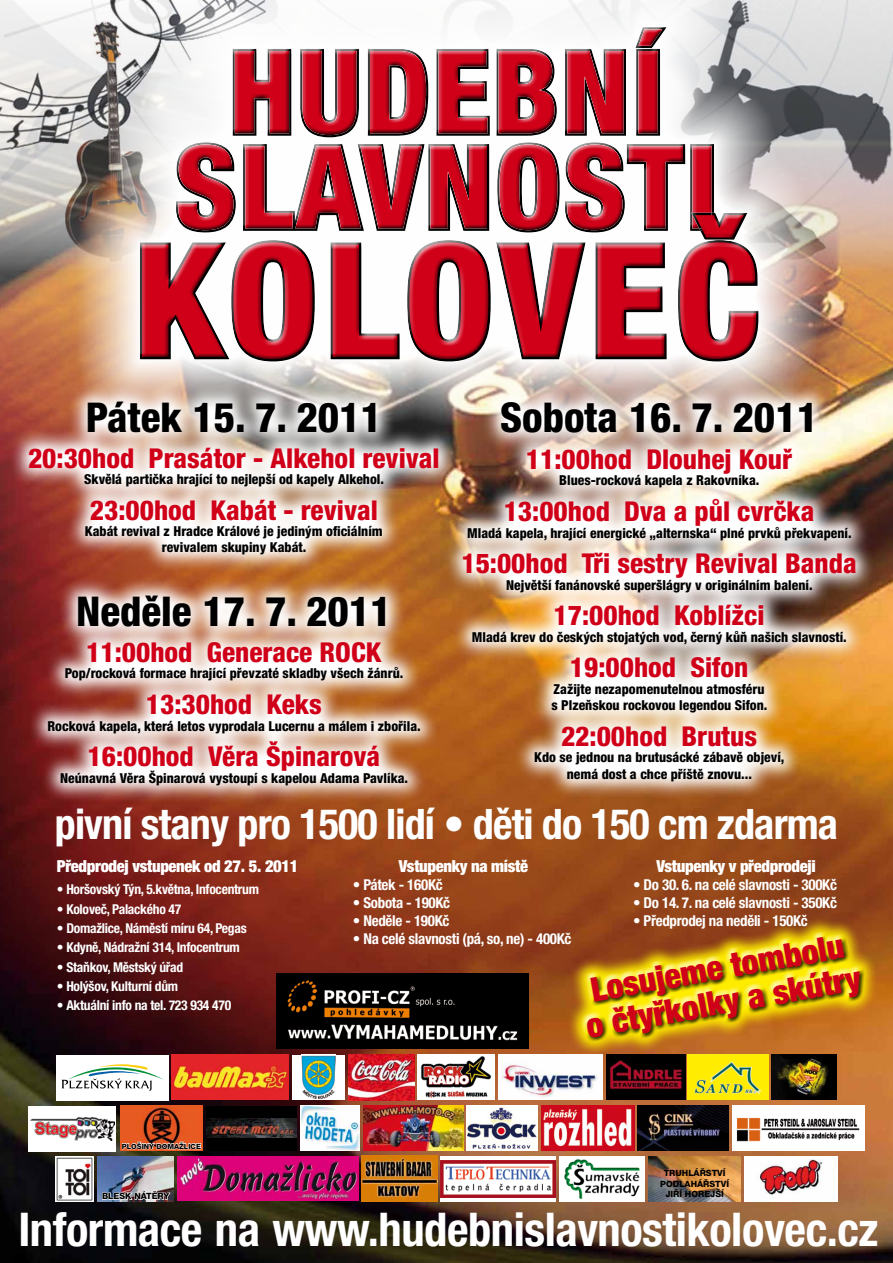
<style>
.page{position:relative;width:893px;height:1263px;background:#fff}
.page>*{position:absolute;margin:0;border:0;box-sizing:border-box;transform-origin:0 0}
.t1{font:800 condensed 157.5px "Helvetica Neue LT Pro";letter-spacing:.04em;color:#d10019}
.t2{font:700 condensed 46.58px "Helvetica Neue LT Pro";letter-spacing:-.01em;color:#fff}
.t3{font:700 condensed 42.08px "Helvetica Neue LT Pro";letter-spacing:-.02em;color:#fff}
.t4{font:800 condensed 41.1px "Helvetica Neue LT Pro";color:#000}
.t5{font:900 condensed 33.75px/34.5px "Helvetica Neue LT Pro";color:#d10019;text-align:center}
.t6{font:800 condensed 27.38px "Helvetica Neue LT Pro";color:#d10019}
.t7{font:900 condensed 16.58px "Helvetica Neue LT Pro";letter-spacing:-.02em;color:#fff}
.t8{font:700 condensed 15px "Helvetica Neue LT Pro";letter-spacing:-.02em;color:#fff}
.t9{font:800 condensed 13.73px/16.4px "Helvetica Neue LT Pro";color:#000;text-align:center}
.t10{font:700 condensed 13.58px "Helvetica Neue LT Pro";letter-spacing:-.02em;color:#fff}
.t11{font:800 8.62px/10.4px "Helvetica Neue LT Pro";color:#000;text-align:center}
.t12{font:800 7.2px "Helvetica Neue LT Pro";color:#000}
</style>
<div class="page">
<img style="left:0;top:271px;width:893px;height:992px">
<svg style="left:554px;top:907px;width:332px;height:159px;background:#a1531d"></svg>
<svg style="left:573px;top:925px;width:297px;height:124px;background:#c59a1a"></svg>
<img style="left:0;top:0;width:893px;height:271px">
<img style="left:75px;top:0;width:746px;height:381px">
<div style="left:134px;top:23px;width:631px;height:345px;background:#000;opacity:.75"></div>
<img style="left:8px;top:380px;width:449px;height:423px">
<img style="left:442px;top:381px;width:431px;height:418px">
<img style="left:276px;top:973px;width:252px;height:76px">
<div style="left:56px;top:1055px;width:113px;height:45px;background:#fff"></div>
<svg style="left:62px;top:1064px;width:101px;height:27px"></svg>
<img style="left:171px;top:1055px;width:118px;height:45px">
<div style="left:292px;top:1055px;width:53px;height:45px;background:#fff"></div>
<img style="left:301px;top:1055px;width:35px;height:45px">
<img style="left:348px;top:1055px;width:66px;height:45px">
<img style="left:418px;top:1055px;width:77px;height:45px">
<img style="left:499px;top:1055px;width:104px;height:45px">
<img style="left:606px;top:1055px;width:79px;height:45px">
<img style="left:688px;top:1055px;width:80px;height:45px">
<img style="left:732px;top:1106px;width:133px;height:45px">
<div style="left:28px;top:1106px;width:88px;height:45px;background:#fff"></div>
<img style="left:30px;top:1117px;width:84px;height:23px">
<div style="left:207px;top:1106px;width:90px;height:44px;background:#000"></div>
<img style="left:207px;top:1119px;width:90px;height:18px">
<img style="left:300px;top:1105px;width:59px;height:46px">
<img style="left:363px;top:1106px;width:101px;height:45px">
<img style="left:467px;top:1106px;width:70px;height:45px">
<img style="left:541px;top:1106px;width:93px;height:45px">
<img style="left:638px;top:1106px;width:91px;height:45px">
<img style="left:745px;top:1156px;width:92px;height:45px">
<img style="left:55px;top:1156px;width:39px;height:46px">
<img style="left:178px;top:1156px;width:180px;height:44px">
<img style="left:362px;top:1156px;width:75px;height:45px">
<div style="left:441px;top:1156px;width:115px;height:45px;background:linear-gradient(to right,#fff,#fff)"></div>
<img style="left:441px;top:1160px;width:115px;height:37px">
<div style="left:559px;top:1156px;width:86px;height:45px;background:#fff"></div>
<img style="left:564px;top:1159px;width:76px;height:41px">
<img style="left:648px;top:1156px;width:93px;height:45px">
<img style="left:120px;top:1106px;width:83px;height:45px">
<svg style="left:122px;top:1139px;width:79px;height:14px"></svg>
<img style="left:98px;top:1156px;width:76px;height:45px">
<svg style="left:102px;top:1190px;width:68px;height:29px;background:#525054"></svg>
<img style="left:772px;top:1055px;width:65px;height:45px">
<h1 class="t1" style="left:134px;top:203px;width:627px">KOLOVEČ</h1>
<h3 class="t4" style="left:86px;top:392px;width:297px">Pátek 15. 7. 2011</h3>
<h3 class="t6" style="left:28px;top:441px;width:413px">20:30hod Prasátor - Alkehol revival</h3>
<p class="t9" style="left:84px;top:471px;width:301px">Skvělá partička hrající to nejlepší od kapely Alkehol.</p>
<h3 class="t6" style="left:90px;top:493px;width:289px">23:00hod Kabát - revival</h3>
<p class="t9" style="left:85px;top:523px;width:299px">Kabát revival z Hradce Králové je jediným oficiálním revivalem skupiny Kabát.</p>
<h3 class="t4" style="left:76px;top:586px;width:317px">Neděle 17. 7. 2011</h3>
<h3 class="t6" style="left:86px;top:635px;width:297px">11:00hod Generace ROCK</h3>
<p class="t9" style="left:65px;top:665px;width:340px">Pop/rocková formace hrající převzaté skladby všech žánrů.</p>
<h3 class="t6" style="left:146px;top:687px;width:177px">13:30hod Keks</h3>
<p class="t9" style="left:47px;top:717px;width:375px">Rocková kapela, která letos vyprodala Lucernu a málem i zbořila.</p>
<h3 class="t6" style="left:88px;top:739px;width:294px">16:00hod Věra Špinarová</h3>
<p class="t9" style="left:60px;top:769px;width:350px">Neúnavná Věra Špinarová vystoupí s kapelou Adama Pavlíka.</p>
<h3 class="t4" style="left:500px;top:392px;width:319px">Sobota 16. 7. 2011</h3>
<h3 class="t6" style="left:526px;top:442px;width:268px">11:00hod Dlouhej Kouř</h3>
<p class="t9" style="left:559px;top:472px;width:202px">Blues-rocková kapela z Rakovníka.</p>
<h3 class="t6" style="left:504px;top:494px;width:312px">13:00hod Dva a půl cvrčka</h3>
<p class="t9" style="left:467px;top:524px;width:386px">Mladá kapela, hrající energické „alternska“ plné prvků překvapení.</p>
<h3 class="t6" style="left:461px;top:546px;width:397px">15:00hod Tři sestry Revival Banda</h3>
<p class="t9" style="left:506px;top:576px;width:308px">Největší fanánovské superšlágry v originálním balení.</p>
<h3 class="t6" style="left:554px;top:598px;width:212px">17:00hod Koblížci</h3>
<p class="t9" style="left:472px;top:628px;width:376px">Mladá krev do českých stojatých vod, černý kůň našich slavností.</p>
<h3 class="t6" style="left:570px;top:650px;width:180px">19:00hod Sifon</h3>
<p class="t9" style="left:551px;top:680px;width:217px;text-align:left">Zažijte nezapomenutelnou atmosféru s Plzeňskou rockovou legendou Sifon.</p>
<h3 class="t6" style="left:561px;top:719px;width:198px">22:00hod Brutus</h3>
<p class="t9" style="left:534px;top:749px;width:252px">Kdo se jednou na brutusácké zábavě objeví, nemá dost a chce příště znovu...</p>
<h3 class="t3" style="left:55px;top:799px;width:785px">pivní stany pro 1500 lidí • děti do 150 cm zdarma</h3>
<p class="t7" style="left:57px;top:856px;width:243px">Předprodej vstupenek od 27. 5. 2011</p>
<p class="t10" style="left:57px;top:881px;width:204px">• Horšovský Týn, 5.května, Infocentrum</p>
<p class="t10" style="left:57px;top:901px;width:126px">• Koloveč, Palackého 47</p>
<p class="t10" style="left:57px;top:920px;width:191px">• Domažlice, Náměstí míru 64, Pegas</p>
<p class="t10" style="left:57px;top:939px;width:185px">• Kdyně, Nádražní 314, Infocentrum</p>
<p class="t10" style="left:57px;top:958px;width:128px">• Staňkov, Městský úřad</p>
<p class="t10" style="left:57px;top:978px;width:123px">• Holýšov, Kulturní dům</p>
<p class="t10" style="left:57px;top:997px;width:176px">• Aktuální info na tel. 723 934 470</p>
<p class="t12" style="left:122px;top:1142px;width:81px">PLOŠINY DOMAŽLICE</p>
<p class="t11" style="left:102px;top:1191px;width:69px">BLESK NÁTĚRY</p>
<p class="t7" style="left:399px;top:856px;width:131px">Vstupenky na místě</p>
<p class="t8" style="left:353px;top:876px;width:91px">• Pátek - 160Kč</p>
<p class="t8" style="left:353px;top:894px;width:99px">• Sobota - 190Kč</p>
<p class="t8" style="left:353px;top:912px;width:98px">• Neděle - 190Kč</p>
<p class="t8" style="left:353px;top:930px;width:220px">• Na celé slavnosti (pá, so, ne) - 400Kč</p>
<p class="t7" style="left:656px;top:856px;width:161px">Vstupenky v předprodeji</p>
<p class="t8" style="left:633px;top:876px;width:205px">• Do 30. 6. na celé slavnosti - 300Kč</p>
<p class="t8" style="left:633px;top:894px;width:205px">• Do 14. 7. na celé slavnosti - 350Kč</p>
<p class="t8" style="left:633px;top:912px;width:176px">• Předprodej na neděli - 150Kč</p>
<h3 class="t5" style="left:577px;top:974px;width:280px;rotate:-10deg">Losujeme tombolu o čtyřkolky a skútry</h3>
<p class="t11" style="left:660px;top:1168px;width:70px">TRUHLÁŘSTVÍ<br>PODLAHÁŘSTVÍ<br>JIŘÍ HOREJŠÍ</p>
<h2 class="t2" style="left:18px;top:1201px;width:862px">Informace na www.hudebnislavnostikolovec.cz</h2>
</div>
